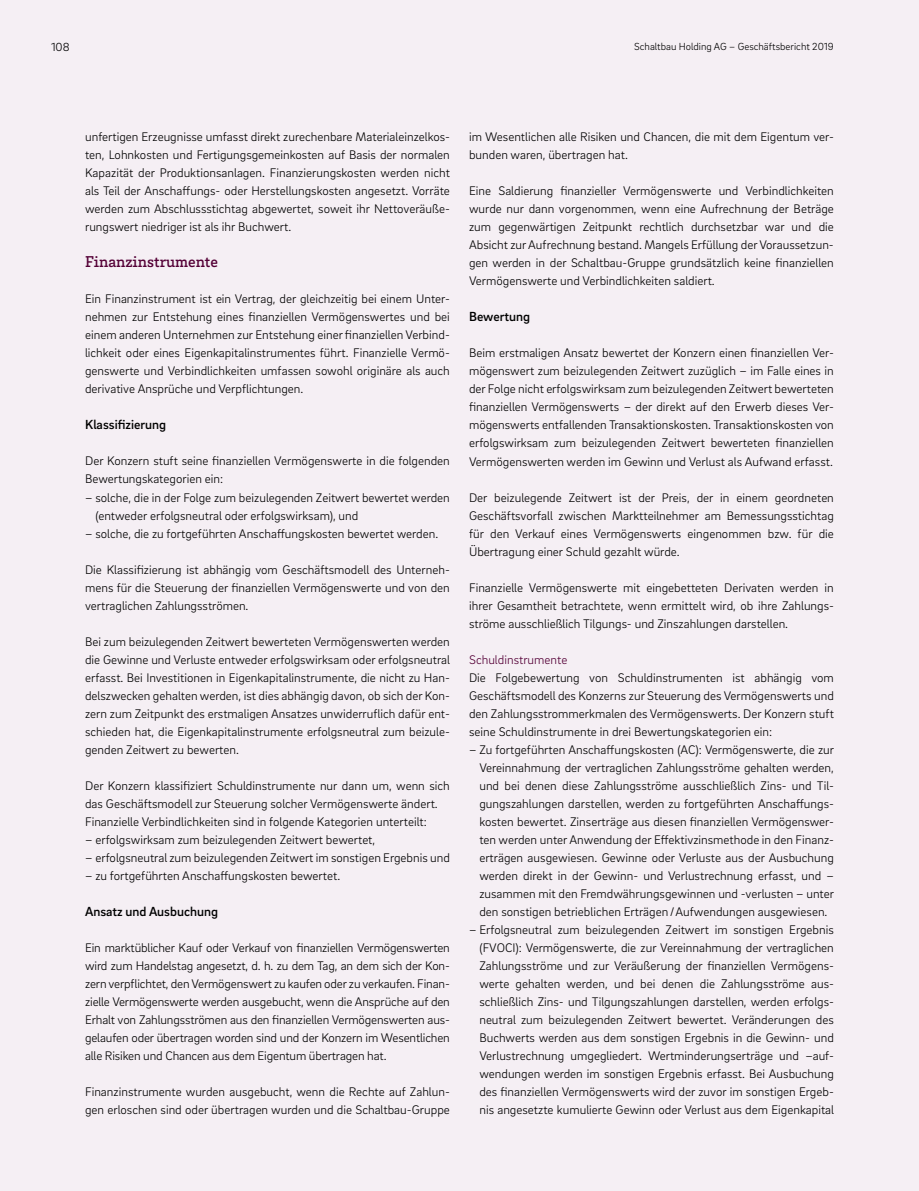
<style>
.page{position:relative;width:919px;height:1191px;background:#fff}
.page>*{position:absolute;margin:0;border:0;box-sizing:border-box;transform-origin:0 0}
.t1{font:500 16.05px "Brix Slab";color:#540036}
.t2{font:500 13.5px "Brix Sans";color:#000}
.t3{font:300 12.75px/18px "Brix Sans";color:#000;text-align:justify}
.t4{font:300 12.75px "Brix Sans";color:#540036}
.t5{font:300 12px "Brix Sans";color:#000}
.t6{font:300 10.5px "Brix Sans";color:#000}
</style>
<div class="page">
<div style="left:0;top:0;width:918px;height:1191px;background:#f5eff4"></div>
<p class="t5" style="left:51px;top:39px;width:20px">108</p>
<p class="t6" style="left:634px;top:40px;width:201px">Schaltbau Holding AG – Geschäftsbericht 2019</p>
<p class="t3" style="left:85px;top:127px;width:366px">unfertigen Erzeugnisse umfasst direkt zurechenbare Materialeinzelkos&shy;ten, Lohnkosten und Fertigungsgemeinkosten auf Basis der normalen Kapazität der Produktionsanlagen. Finanzierungskosten werden nicht als Teil der Anschaffungs- oder Herstellungskosten angesetzt. Vorräte werden zum Abschlussstichtag abgewertet, soweit ihr Nettoveräuße&shy;rungswert niedriger ist als ihr Buchwert.</p>
<p class="t1" style="left:85px;top:251px;width:134px">Finanzinstrumente</p>
<p class="t3" style="left:85px;top:289px;width:366px">Ein Finanzinstrument ist ein Vertrag, der gleichzeitig bei einem Unter&shy;nehmen zur Entstehung eines finanziellen Vermögenswertes und bei einem anderen Unternehmen zur Entstehung einer finanziellen Verbind&shy;lichkeit oder eines Eigenkapitalinstrumentes führt. Finanzielle Vermö&shy;genswerte und Verbindlichkeiten umfassen sowohl originäre als auch derivative Ansprüche und Verpflichtungen.</p>
<p class="t2" style="left:85px;top:416px;width:82px">Klassifizierung</p>
<p class="t3" style="left:85px;top:451px;width:366px">Der Konzern stuft seine finanziellen Vermögenswerte in die folgenden<br>Bewertungskategorien ein:</p>
<p class="t3" style="left:95px;top:487px;width:356px;text-indent:-10px">– solche, die in der Folge zum beizulegenden Zeitwert bewertet werden (entweder erfolgsneutral oder erfolgswirksam), und</p>
<p class="t3" style="left:85px;top:523px;width:354px">– solche, die zu fortgeführten Anschaffungskosten bewertet werden.</p>
<p class="t3" style="left:85px;top:559px;width:366px">Die Klassifizierung ist abhängig vom Geschäftsmodell des Unterneh&shy;mens für die Steuerung der finanziellen Vermögenswerte und von den vertraglichen Zahlungsströmen.</p>
<p class="t3" style="left:85px;top:631px;width:366px">Bei zum beizulegenden Zeitwert bewerteten Vermögenswerten werden die Gewinne und Verluste entweder erfolgswirksam oder erfolgsneutral erfasst. Bei Investitionen in Eigenkapitalinstrumente, die nicht zu Han&shy;delszwecken gehalten werden, ist dies abhängig davon, ob sich der Kon&shy;zern zum Zeitpunkt des erstmaligen Ansatzes unwiderruflich dafür ent&shy;schieden hat, die Eigenkapitalinstrumente erfolgsneutral zum beizule&shy;genden Zeitwert zu bewerten.</p>
<p class="t3" style="left:85px;top:775px;width:366px;text-align:left">Der Konzern klassifiziert Schuldinstrumente nur dann um, wenn sich das Geschäftsmodell zur Steuerung solcher Vermögenswerte ändert.<br>Finanzielle Verbindlichkeiten sind in folgende Kategorien unterteilt:</p>
<p class="t3" style="left:85px;top:829px;width:292px">– erfolgswirksam zum beizulegenden Zeitwert bewertet,</p>
<p class="t3" style="left:85px;top:848px;width:366px">– erfolgsneutral zum beizulegenden Zeitwert im sonstigen Ergebnis und</p>
<p class="t3" style="left:85px;top:866px;width:257px">– zu fortgeführten Anschaffungskosten bewertet.</p>
<p class="t2" style="left:85px;top:902px;width:134px">Ansatz und Ausbuchung</p>
<p class="t3" style="left:85px;top:937px;width:366px">Ein marktüblicher Kauf oder Verkauf von finanziellen Vermögenswerten wird zum Handelstag angesetzt, d. h. zu dem Tag, an dem sich der Kon&shy;zern verpflichtet, den Vermögenswert zu kaufen oder zu verkaufen. Finan&shy;zielle Vermögenswerte werden ausgebucht, wenn die Ansprüche auf den Erhalt von Zahlungsströmen aus den finanziellen Vermögenswerten aus&shy;gelaufen oder übertragen worden sind und der Konzern im Wesentlichen alle Risiken und Chancen aus dem Eigentum übertragen hat.</p>
<p class="t3" style="left:85px;top:1081px;width:366px">Finanzinstrumente wurden ausgebucht, wenn die Rechte auf Zahlun&shy;gen erloschen sind oder übertragen wurden und die Schaltbau-Gruppe</p>
<p class="t3" style="left:469px;top:127px;width:366px">im Wesentlichen alle Risiken und Chancen, die mit dem Eigentum ver&shy;bunden waren, übertragen hat.</p>
<p class="t3" style="left:469px;top:181px;width:366px">Eine Saldierung finanzieller Vermögenswerte und Verbindlichkeiten wurde nur dann vorgenommen, wenn eine Aufrechnung der Beträge zum gegenwärtigen Zeitpunkt rechtlich durchsetzbar war und die Absicht zur Aufrechnung bestand. Mangels Erfüllung der Voraussetzun&shy;gen werden in der Schaltbau-Gruppe grundsätzlich keine finanziellen Vermögenswerte und Verbindlichkeiten saldiert.</p>
<p class="t2" style="left:469px;top:308px;width:63px">Bewertung</p>
<p class="t3" style="left:469px;top:343px;width:366px">Beim erstmaligen Ansatz bewertet der Konzern einen finanziellen Ver&shy;mögenswert zum beizulegenden Zeitwert zuzüglich – im Falle eines in der Folge nicht erfolgswirksam zum beizulegenden Zeitwert bewerteten finanziellen Vermögenswerts – der direkt auf den Erwerb dieses Ver&shy;mögenswerts entfallenden Transaktionskosten. Transaktionskosten von erfolgswirksam zum beizulegenden Zeitwert bewerteten finanziellen Vermögenswerten werden im Gewinn und Verlust als Aufwand erfasst.</p>
<p class="t3" style="left:469px;top:487px;width:366px">Der beizulegende Zeitwert ist der Preis, der in einem geordneten Geschäftsvorfall zwischen Marktteilnehmer am Bemessungsstichtag für den Verkauf eines Vermögenswerts eingenommen bzw. für die Übertragung einer Schuld gezahlt würde.</p>
<p class="t3" style="left:469px;top:577px;width:366px">Finanzielle Vermögenswerte mit eingebetteten Derivaten werden in ihrer Gesamtheit betrachtete, wenn ermittelt wird, ob ihre Zahlungs&shy;ströme ausschließlich Tilgungs- und Zinszahlungen darstellen.</p>
<p class="t4" style="left:469px;top:651px;width:100px">Schuldinstrumente</p>
<p class="t3" style="left:469px;top:667px;width:366px">Die Folgebewertung von Schuldinstrumenten ist abhängig vom Geschäftsmodell des Konzerns zur Steuerung des Vermögenswerts und den Zahlungsstrommerkmalen des Vermögenswerts. Der Konzern stuft seine Schuldinstrumente in drei Bewertungskategorien ein:</p>
<p class="t3" style="left:479px;top:740px;width:356px;text-indent:-10px">– Zu fortgeführten Anschaffungskosten (AC): Vermögenswerte, die zur Vereinnahmung der vertraglichen Zahlungsströme gehalten werden, und bei denen diese Zahlungsströme ausschließlich Zins- und Til&shy;gungszahlungen darstellen, werden zu fortgeführten Anschaffungs&shy;kosten bewertet. Zinserträge aus diesen finanziellen Vermögenswer&shy;ten werden unter Anwendung der Effektivzinsmethode in den Finanz&shy;erträgen ausgewiesen. Gewinne oder Verluste aus der Ausbuchung werden direkt in der Gewinn- und Verlustrechnung erfasst, und – zusammen mit den Fremdwährungsgewinnen und -verlusten – unter den sonstigen betrieblichen Erträgen/Aufwendungen ausgewiesen.</p>
<p class="t3" style="left:479px;top:920px;width:356px;text-indent:-10px">– Erfolgsneutral zum beizulegenden Zeitwert im sonstigen Ergebnis (FVOCI): Vermögenswerte, die zur Vereinnahmung der vertraglichen Zahlungsströme und zur Veräußerung der finanziellen Vermögens&shy;werte gehalten werden, und bei denen die Zahlungsströme aus&shy;schließlich Zins- und Tilgungszahlungen darstellen, werden erfolgs&shy;neutral zum beizulegenden Zeitwert bewertet. Veränderungen des Buchwerts werden aus dem sonstigen Ergebnis in die Gewinn- und Verlustrechnung umgegliedert. Wertminderungserträge und –auf&shy;wendungen werden im sonstigen Ergebnis erfasst. Bei Ausbuchung des finanziellen Vermögenswerts wird der zuvor im sonstigen Ergeb&shy;nis angesetzte kumulierte Gewinn oder Verlust aus dem Eigenkapital</p>
</div>
